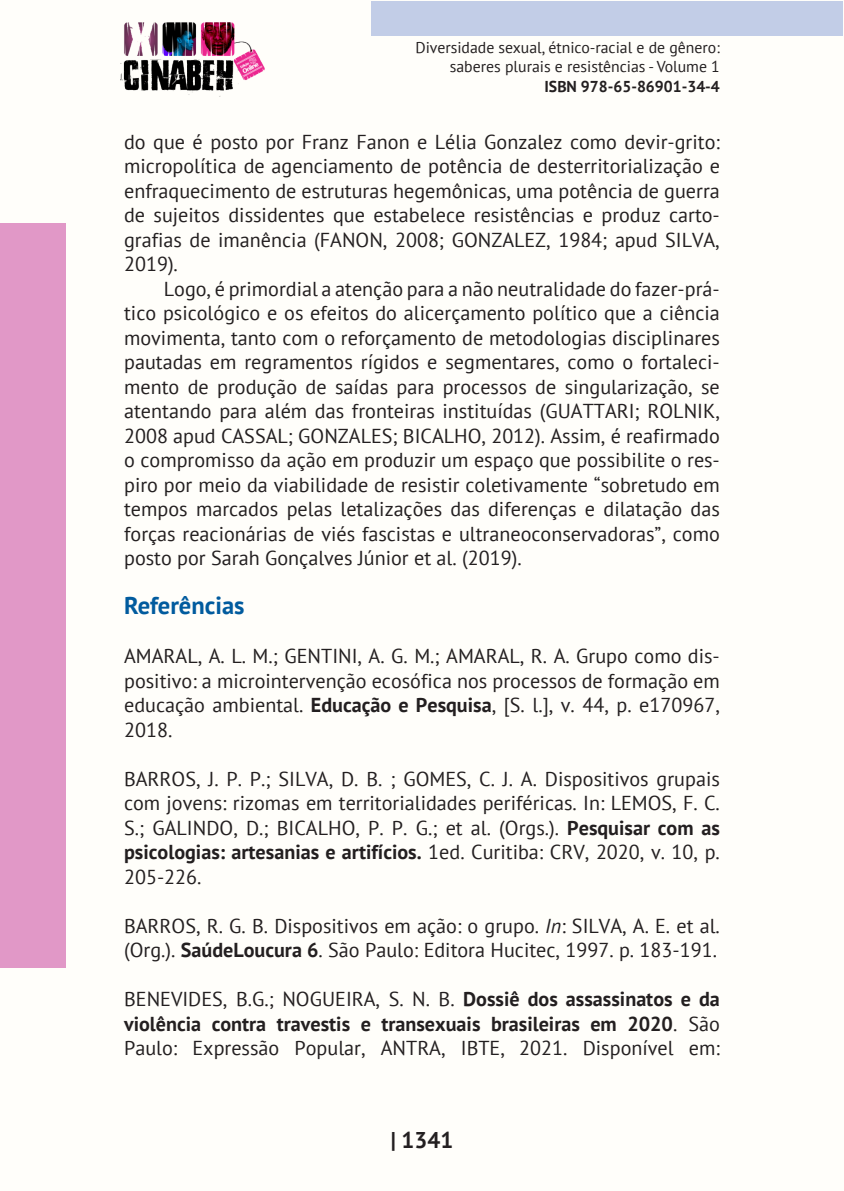
<style>
.page{position:relative;width:844px;height:1191px;background:#fff}
.page>*{position:absolute;margin:0;border:0;box-sizing:border-box;transform-origin:0 0}
._9_SUBTÍTULOS{font:700 24.5px "PT Sans";color:#015b9e}
.t1{font:700 22.75px "PT Sans";color:#231f20}
._8_CORPO{font:20.12px/24.5px "PT Sans";color:#231f20;text-align:justify}
._11_REFERENCIAS{font:20.12px/24.5px "PT Sans";color:#231f20;text-align:justify}
.t2{font:15.75px/18.9px "PT Sans";color:#231f20;text-align:right}
.t3{font:700 15.75px "PT Sans";color:#231f20}
.s1{font-weight:700}
.s2{font-style:italic}
</style>
<div class="page">
<div style="left:0;top:0;width:843px;height:1191px;background:#fffefa"></div>
<div style="left:371px;top:1px;width:471px;height:35px;background:#c2cde7"></div>
<div style="left:0;top:223px;width:65px;height:744px;background:#e198c7"></div>
<img style="left:120px;top:22px;width:144px;height:75px">
<p class="t2" style="left:415px;top:38px;width:306px">Diversidade sexual, étnico-racial e de gênero: saberes plurais e resistências - Volume 1</p>
<p class="t3" style="left:544px;top:76px;width:177px">ISBN 978-65-86901-34-4</p>
<p class="_8_CORPO" style="left:124px;top:129px;width:597px">do que é posto por Franz Fanon e Lélia Gonzalez como devir-grito: micropolítica de agenciamento de potência de desterritorialização e enfraquecimento de estruturas hegemônicas, uma potência de guerra de sujeitos dissidentes que estabelece resistências e produz carto&shy;grafias de imanência (FANON, 2008; GONZALEZ, 1984; apud SILVA, 2019).</p>
<p class="_8_CORPO" style="left:124px;top:276px;width:597px;text-indent:40px">Logo, é primordial a atenção para a não neutralidade do fazer-prá&shy;tico psicológico e os efeitos do alicerçamento político que a ciência movimenta, tanto com o reforçamento de metodologias disciplinares pautadas em regramentos rígidos e segmentares, como o fortaleci&shy;mento de produção de saídas para processos de singularização, se atentando para além das fronteiras instituídas (GUATTARI; ROLNIK, 2008 apud CASSAL; GONZALES; BICALHO, 2012). Assim, é reafirmado o compromisso da ação em produzir um espaço que possibilite o res&shy;piro por meio da viabilidade de resistir coletivamente “sobretudo em tempos marcados pelas letalizações das diferenças e dilatação das forças reacionárias de viés fascistas e ultraneoconservadoras”, como posto por Sarah Gonçalves Júnior et al. (2019).</p>
<p class="_9_SUBTÍTULOS" style="left:124px;top:589px;width:122px">Referências</p>
<p class="_11_REFERENCIAS" style="left:124px;top:643px;width:597px">AMARAL, A. L. M.; GENTINI, A. G. M.; AMARAL, R. A. Grupo como dis&shy;positivo: a microintervenção ecosófica nos processos de formação em educação ambiental. <span class="s1">Educação e Pesquisa</span>, [S. l.], v. 44, p. e170967, 2018.</p>
<p class="_11_REFERENCIAS" style="left:124px;top:766px;width:597px">BARROS, J. P. P.; SILVA, D. B. ; GOMES, C. J. A. Dispositivos grupais com jovens: rizomas em territorialidades periféricas. In: LEMOS, F. C.<br>S.; GALINDO, D.; BICALHO, P. P. G.; et al. (Orgs.). <span class="s1">Pesquisar com as psicologias: artesanias e artifícios.</span> 1ed. Curitiba: CRV, 2020, v. 10, p.<br>205-226.</p>
<p class="_11_REFERENCIAS" style="left:124px;top:913px;width:597px">BARROS, R. G. B. Dispositivos em ação: o grupo. <span class="s2">In</span>: SILVA, A. E. et al. (Org.). <span class="s1">SaúdeLoucura 6</span>. São Paulo: Editora Hucitec, 1997. p. 183-191.</p>
<p class="_11_REFERENCIAS" style="left:124px;top:986px;width:597px">BENEVIDES, B.G.; NOGUEIRA, S. N. B. <span class="s1">Dossiê dos assassinatos e da violência contra travestis e transexuais brasileiras em 2020</span>. São Paulo: Expressão Popular, ANTRA, IBTE, 2021. Disponível em:</p>
<p class="t1" style="left:390px;top:1125px;width:64px">| 1341</p>
</div>
